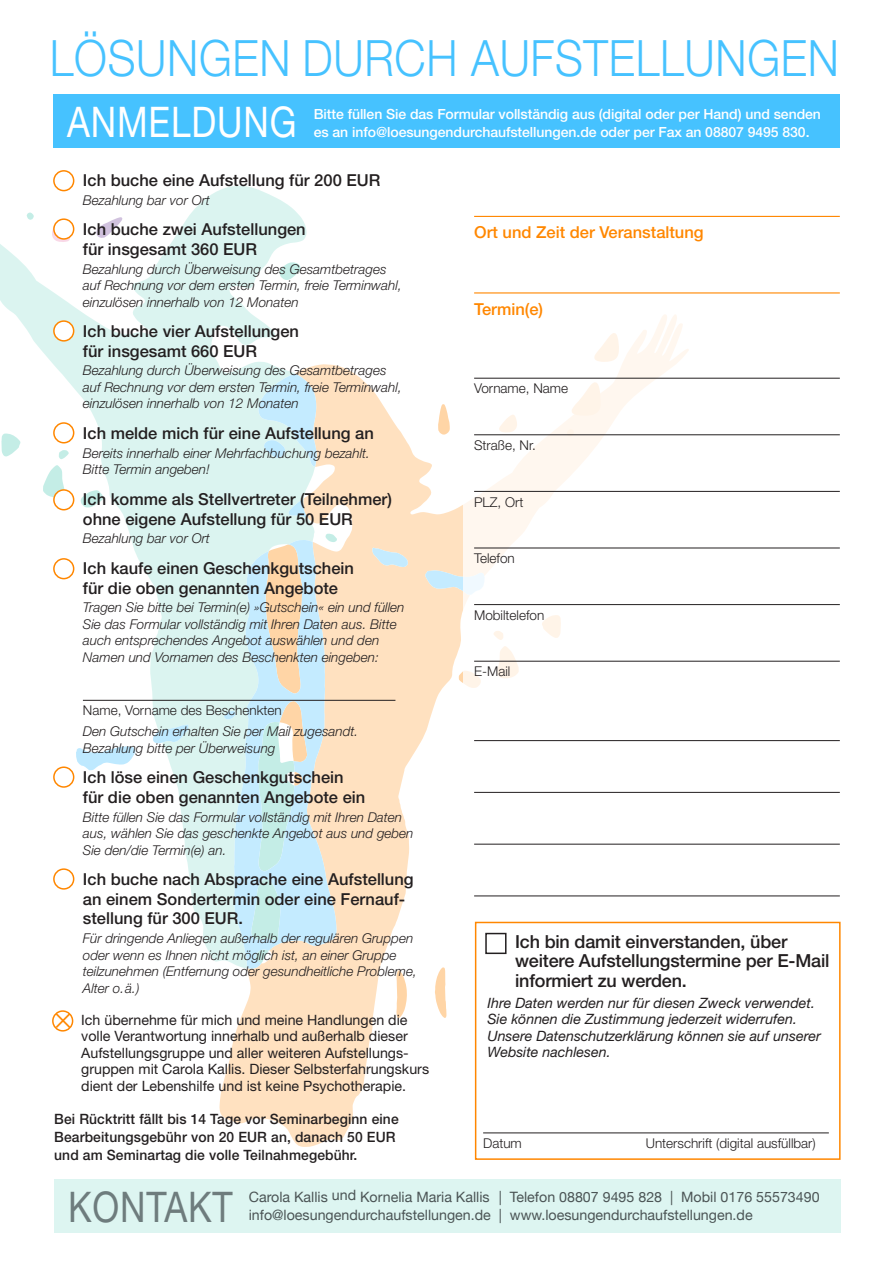
<style>
.page{position:relative;width:893px;height:1263px;background:#fff}
.page>*{position:absolute;margin:0;border:0;box-sizing:border-box;transform-origin:0 0}
.t1{font:300 50.25px "Helvetica Neue";letter-spacing:.015em;color:#46c2ff;scale:.88 1}
.t2{font:42.3px "Helvetica Neue";letter-spacing:.025em;color:#fff;scale:.83 1}
.t3{font:42.3px "Helvetica Neue";letter-spacing:.025em;color:#808285;scale:.83 1}
.t4{font:500 18px/19.5px "Helvetica Neue";letter-spacing:-.01em;color:#231f20}
.head{font:500 16.5px/19.5px "Helvetica Neue";color:#231f20}
.head-2{font:500 16.5px "Helvetica Neue";color:#ff8700}
.t5{font:14.25px/16.5px "Helvetica Neue";color:#231f20}
.t6{font:italic 14.25px/16.5px "Helvetica Neue";color:#231f20}
.t7{font:14.25px "Helvetica Neue";color:#57585a}
.copy-anmeldung{font:500 14.25px/18px "Helvetica Neue";letter-spacing:.01em;color:#231f20}
.t8{font:500 14.1px "Helvetica Neue";letter-spacing:-.005em;color:#fff}
.copy-subline{font:italic 300 13.5px/16.5px "Helvetica Neue";color:#231f20}
.copy-subline-2{font:300 13.5px "Helvetica Neue";color:#231f20}
</style>
<div class="page">
<svg style="left:219px;top:364px;width:470px;height:783px"></svg>
<svg style="left:0;top:170px;width:317px;height:799px"></svg>
<svg style="left:435px;top:967px;width:11px;height:51px"></svg>
<svg style="left:396px;top:970px;width:11px;height:48px"></svg>
<svg style="left:459px;top:670px;width:5px;height:18px"></svg>
<svg style="left:438px;top:404px;width:12px;height:31px"></svg>
<svg style="left:288px;top:499px;width:20px;height:20px"></svg>
<svg style="left:258px;top:373px;width:59px;height:94px;background:#d0edf5"></svg>
<svg style="left:425px;top:570px;width:39px;height:25px"></svg>
<svg style="left:224px;top:534px;width:113px;height:435px;background:#d9e9e5"></svg>
<svg style="left:153px;top:724px;width:36px;height:20px"></svg>
<svg style="left:372px;top:548px;width:36px;height:19px"></svg>
<svg style="left:76px;top:746px;width:60px;height:24px"></svg>
<div style="left:464px;top:149px;width:376px;height:772px;background:#fff"></div>
<div style="left:53px;top:94px;width:787px;height:54px;background:#46c2ff"></div>
<div style="left:54px;top:1178px;width:787px;height:54px;background:#ddf5f1"></div>
<hr style="left:474px;top:216px;width:366px;height:1px;background:#ff8700">
<div style="left:475px;top:922px;width:366px;height:238px;border:2px solid #ff8700"></div>
<hr style="left:474px;top:378px;width:366px;height:1px;background:#231f20">
<hr style="left:474px;top:434px;width:366px;height:1px;background:#231f20">
<hr style="left:474px;top:491px;width:366px;height:1px;background:#231f20">
<hr style="left:474px;top:548px;width:366px;height:1px;background:#231f20">
<hr style="left:474px;top:604px;width:366px;height:1px;background:#231f20">
<hr style="left:474px;top:661px;width:366px;height:1px;background:#231f20">
<hr style="left:474px;top:740px;width:366px;height:1px;background:#231f20">
<hr style="left:474px;top:792px;width:366px;height:1px;background:#231f20">
<hr style="left:474px;top:844px;width:366px;height:1px;background:#231f20">
<hr style="left:474px;top:896px;width:366px;height:1px;background:#231f20">
<div style="left:486px;top:933px;width:20px;height:20px;background:#fff"></div>
<div style="left:485px;top:933px;width:21px;height:21px;border:2px solid #231f20"></div>
<hr style="left:483px;top:1133px;width:346px;height:1px;background:#231f20">
<hr style="left:474px;top:292px;width:366px;height:1px;background:#ff8700">
<hr style="left:83px;top:700px;width:312px;height:1px;background:#231f20">
<div style="left:54px;top:171px;width:20px;height:20px;background:#fff;border-radius:50%"></div>
<div style="left:53px;top:170px;width:21px;height:21px;border:2px solid #ff8700;border-radius:50%"></div>
<div style="left:54px;top:219px;width:20px;height:20px;background:#fff;border-radius:50%"></div>
<div style="left:53px;top:218px;width:21px;height:22px;border:2px solid #ff8700;border-radius:50%"></div>
<div style="left:54px;top:321px;width:20px;height:20px;background:#fff;border-radius:50%"></div>
<div style="left:53px;top:320px;width:21px;height:22px;border:2px solid #ff8700;border-radius:50%"></div>
<div style="left:54px;top:423px;width:20px;height:20px;background:#fff;border-radius:50%"></div>
<div style="left:53px;top:422px;width:21px;height:21px;border:2px solid #ff8700;border-radius:50%"></div>
<div style="left:54px;top:490px;width:20px;height:20px;background:#fff;border-radius:50%"></div>
<div style="left:53px;top:489px;width:21px;height:21px;border:2px solid #ff8700;border-radius:50%"></div>
<div style="left:54px;top:559px;width:20px;height:20px;background:#fff;border-radius:50%"></div>
<div style="left:53px;top:558px;width:21px;height:21px;border:2px solid #ff8700;border-radius:50%"></div>
<div style="left:54px;top:767px;width:20px;height:20px;background:#fff;border-radius:50%"></div>
<div style="left:53px;top:766px;width:21px;height:22px;border:2px solid #ff8700;border-radius:50%"></div>
<div style="left:54px;top:869px;width:20px;height:20px;background:#fff;border-radius:50%"></div>
<div style="left:53px;top:868px;width:21px;height:22px;border:2px solid #ff8700;border-radius:50%"></div>
<div style="left:52px;top:1010px;width:21px;height:21px;border:2px solid #ff8700;border-radius:50%"></div>
<svg style="left:56px;top:1013px;width:14px;height:15px"></svg>
<p class="t1" style="left:50px;top:28px;width:898px">LÖSUNGEN DURCH AUFSTELLUNGEN</p>
<p class="t8" style="left:314px;top:105px;width:509px">Bitte füllen Sie das Formular vollständig aus (digital oder per Hand) und senden</p>
<p class="t2" style="left:67px;top:97px;width:278px">ANMELDUNG</p>
<p class="t8" style="left:314px;top:123px;width:497px">es an info@loesungendurchaufstellungen.de oder per Fax an 08807 9495 830.</p>
<p class="head" style="left:83px;top:170px;width:299px">Ich buche eine Aufstellung für 200 EUR</p>
<p class="copy-subline" style="left:83px;top:191px;width:129px">Bezahlung bar vor Ort</p>
<p class="head" style="left:83px;top:220px;width:224px">Ich buche zwei Aufstellungen für insgesamt 360 EUR</p>
<p class="copy-subline" style="left:83px;top:260px;width:320px">Bezahlung durch Überweisung des Gesamtbetrages auf Rechnung vor dem ersten Termin, freie Terminwahl, einzulösen innerhalb von 12 Monaten</p>
<p class="head" style="left:83px;top:322px;width:218px">Ich buche vier Aufstellungen für insgesamt 660 EUR</p>
<p class="copy-subline" style="left:83px;top:362px;width:320px">Bezahlung durch Überweisung des Gesamtbetrages auf Rechnung vor dem ersten Termin, freie Terminwahl, einzulösen innerhalb von 12 Monaten</p>
<p class="head" style="left:83px;top:423px;width:292px">Ich melde mich für eine Aufstellung an</p>
<p class="copy-subline" style="left:83px;top:445px;width:289px">Bereits innerhalb einer Mehrfachbuchung bezahlt.<br>Bitte Termin angeben!</p>
<p class="head" style="left:83px;top:489px;width:311px">Ich komme als Stellvertreter (Teilnehmer) ohne eigene Aufstellung für 50 EUR</p>
<p class="copy-subline" style="left:83px;top:530px;width:129px">Bezahlung bar vor Ort</p>
<p class="head" style="left:83px;top:558px;width:273px">Ich kaufe einen Geschenkgutschein für die oben genannten Angebote</p>
<p class="copy-subline" style="left:83px;top:599px;width:323px">Tragen Sie bitte bei Termin(e) »Gutschein« ein und füllen Sie das Formular vollständig mit Ihren Daten aus. Bitte auch entsprechendes Angebot auswählen und den Namen und Vornamen des Beschenkten eingeben:</p>
<p class="copy-subline-2" style="left:83px;top:702px;width:200px">Name, Vorname des Beschenkten</p>
<p class="copy-subline" style="left:83px;top:723px;width:277px">Den Gutschein erhalten Sie per Mail zugesandt.<br>Bezahlung bitte per Überweisung</p>
<p class="head" style="left:83px;top:768px;width:284px">Ich löse einen Geschenkgutschein für die oben genannten Angebote ein</p>
<p class="copy-subline" style="left:83px;top:808px;width:332px">Bitte füllen Sie das Formular vollständig mit Ihren Daten aus, wählen Sie das geschenkte Angebot aus und geben<br>Sie den/die Termin(e) an.</p>
<p class="head" style="left:83px;top:870px;width:332px">Ich buche nach Absprache eine Aufstellung an einem Sondertermin oder eine Fernauf&shy;stellung für 300 EUR.</p>
<p class="copy-subline" style="left:83px;top:930px;width:335px">Für dringende Anliegen außerhalb der regulären Gruppen oder wenn es Ihnen nicht möglich ist, an einer Gruppe teilzunehmen (Entfernung oder gesundheitliche Probleme, Alter o. ä.)</p>
<p class="t5" style="left:81px;top:1011px;width:349px">Ich übernehme für mich und meine Handlungen die volle Verantwortung innerhalb und außerhalb dieser Aufstellungsgruppe und aller weiteren Aufstellungs&shy;gruppen mit Carola Kallis. Dieser Selbsterfahrungskurs dient der Lebenshilfe und ist keine Psychotherapie.</p>
<p class="copy-anmeldung" style="left:54px;top:1110px;width:346px">Bei Rücktritt fällt bis 14 Tage vor Seminarbeginn eine<br>Bearbeitungsgebühr von 20 EUR an, danach 50 EUR und am Seminartag die volle Teilnahmegebühr.</p>
<p class="head-2" style="left:474px;top:223px;width:231px">Ort und Zeit der Veranstaltung</p>
<p class="head-2" style="left:474px;top:299px;width:71px">Termin(e)</p>
<p class="copy-subline-2" style="left:474px;top:380px;width:96px">Vorname, Name</p>
<p class="copy-subline-2" style="left:474px;top:437px;width:63px">Straße, Nr.</p>
<p class="copy-subline-2" style="left:474px;top:493px;width:51px">PLZ, Ort</p>
<p class="copy-subline-2" style="left:474px;top:550px;width:42px">Telefon</p>
<p class="copy-subline-2" style="left:474px;top:607px;width:72px">Mobiltelefon</p>
<p class="copy-subline-2" style="left:474px;top:663px;width:38px">E-Mail</p>
<p class="t4" style="left:515px;top:931px;width:316px">Ich bin damit einverstanden, über weitere Aufstellungstermine per E-Mail informiert zu werden.</p>
<p class="t6" style="left:487px;top:994px;width:335px">Ihre Daten werden nur für diesen Zweck verwendet.<br>Sie können die Zustimmung jederzeit widerrufen.<br>Unsere Datenschutzerklärung können sie auf unserer Website nachlesen.</p>
<p class="copy-subline-2" style="left:483px;top:1135px;width:40px">Datum</p>
<p class="copy-subline-2" style="left:646px;top:1135px;width:172px">Unterschrift (digital ausfüllbar)</p>
<p class="t3" style="left:68px;top:1181px;width:200px">KONTAKT</p>
<p class="t7" style="left:249px;top:1186px;width:572px">Carola Kallis und Kornelia Maria Kallis | Telefon 08807 9495 828 | Mobil 0176 55573490</p>
<p class="t7" style="left:249px;top:1204px;width:505px">info@loesungendurchaufstellungen.de | www.loesungendurchaufstellungen.de</p>
</div>
